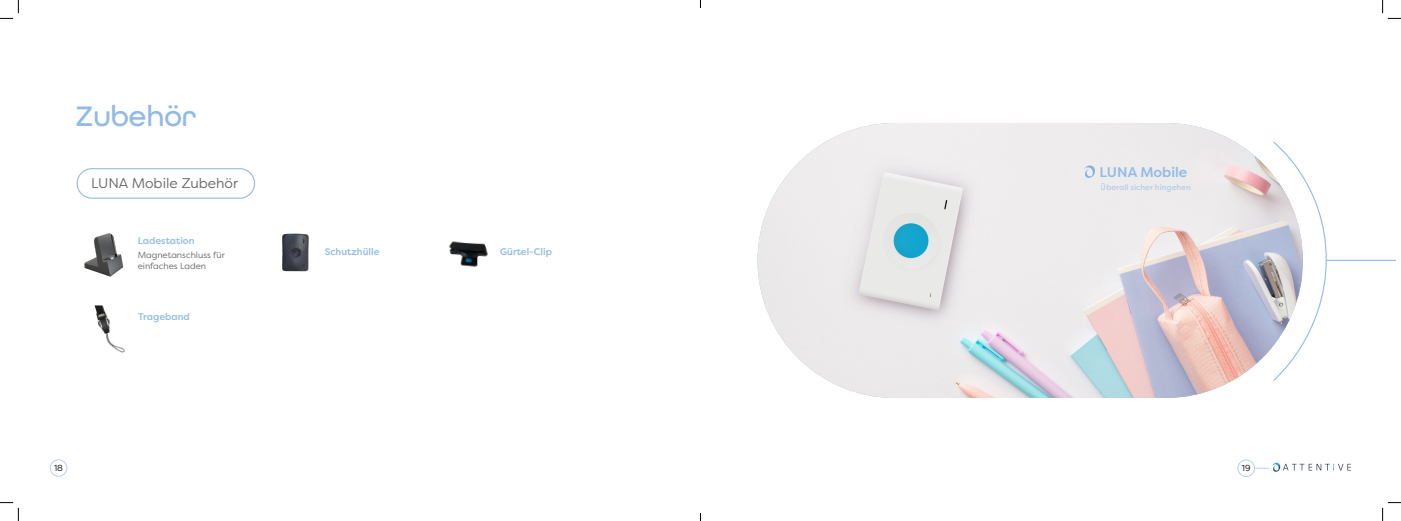
<style>
.page{position:relative;width:1401px;height:521px;background:#fff}
.page>*{position:absolute;margin:0;border:0;box-sizing:border-box;transform-origin:0 0}
.t1{font:500 29.75px "All Round Gothic";color:#91bbe6}
.t2{font:14px "Filson Pro";color:#666}
.t3{font:500 14px "Filson Pro";color:#91bbe6}
.t4{font:500 9.62px "Filson Pro";color:#91bbe6}
.t5{font:8.75px/10.5px "Filson Pro";color:#666}
.t6{font:8.75px "Filson Pro";color:#000001}
.t7{font:500 7.88px "Filson Pro";color:#91bbe6}
</style>
<div class="page">
<div style="left:1237px;top:459px;width:18px;height:17px;border:1px solid #b2d1ee;border-radius:50%"></div>
<div style="left:50px;top:459px;width:17px;height:17px;border:1px solid #b2d1ee;border-radius:50%"></div>
<svg style="left:1255px;top:462px;width:96px;height:9px"></svg>
<img style="left:758px;top:123px;width:515px;height:275px">
<svg style="left:1084px;top:164px;width:12px;height:14px"></svg>
<hr style="left:1326px;top:260px;width:69px;height:1px;background:#91bbe6">
<svg style="left:1273px;top:142px;width:54px;height:239px"></svg>
<img style="left:84px;top:233px;width:40px;height:44px">
<img style="left:282px;top:233px;width:27px;height:39px">
<img style="left:449px;top:241px;width:39px;height:26px">
<img style="left:94px;top:305px;width:31px;height:48px">
<div style="left:77px;top:168px;width:178px;height:31px;border:1px solid #91bbe6;border-radius:15px"></div>
<svg style="left:0;top:0;width:19px;height:19px"></svg>
<svg style="left:0;top:502px;width:19px;height:18px"></svg>
<svg style="left:1382px;top:0;width:19px;height:19px"></svg>
<svg style="left:1382px;top:502px;width:19px;height:18px"></svg>
<p class="t1" style="left:75px;top:99px;width:122px">Zubehör</p>
<p class="t2" style="left:91px;top:174px;width:148px">LUNA Mobile Zubehör</p>
<p class="t4" style="left:138px;top:234px;width:59px">Ladestation</p>
<p class="t5" style="left:138px;top:249px;width:89px">Magnetanschluss für einfaches Laden</p>
<p class="t4" style="left:138px;top:310px;width:53px">Trageband</p>
<p class="t4" style="left:325px;top:244px;width:56px">Schutzhülle</p>
<p class="t4" style="left:500px;top:244px;width:53px">Gürtel-Clip</p>
<p class="t3" style="left:1099px;top:162px;width:89px">LUNA Mobile</p>
<p class="t7" style="left:1101px;top:181px;width:92px">Überall sicher hingehen</p>
<p class="t6" style="left:54px;top:462px;width:10px">18</p>
<p class="t6" style="left:1242px;top:462px;width:10px">19</p>
</div>
